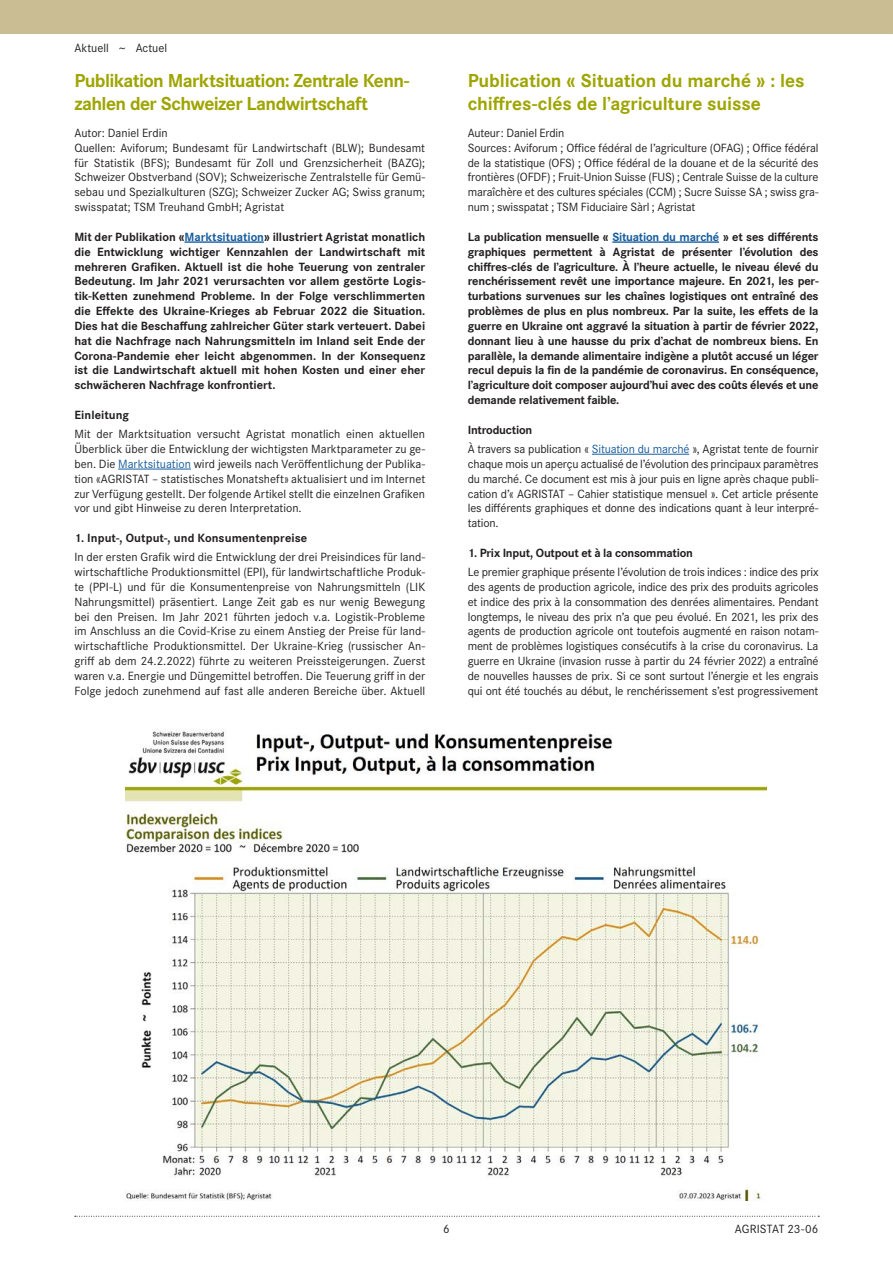
<style>
.page{position:relative;width:893px;height:1263px;background:#fff}
.page>*{position:absolute;margin:0;border:0;box-sizing:border-box;transform-origin:0 0}
._01_Kapiteltitel{font:700 19.5px/23.4px "Corporate S";letter-spacing:-.025em;color:#9ea500}
._04_Lauftext_de{font:12.3px/14.9px "Corporate S";color:#231f20;text-align:justify}
._04_Lauftext_fr{font:12.3px/14.9px "Corporate S";letter-spacing:-.015em;color:#231f20;text-align:justify}
._04_Lauftext_fr-2{font:700 12.3px/14.9px "Corporate S";letter-spacing:-.015em;color:#231f20;text-align:justify}
._04_Lauftext_de-2{font:700 12.3px/14.9px "Corporate S";color:#231f20;text-align:justify}
._04_Lauftext_Untertitel_fr{font:700 12.3px "Corporate S";letter-spacing:-.02em;color:#231f20}
._04_Lauftext_Untertitel_de{font:700 12.3px "Corporate S";letter-spacing:.005em;color:#231f20}
.s1{color:#175d9e}
</style>
<div class="page">
<svg style="left:75px;top:1216px;width:744px;height:1px"></svg>
<hr style="left:185px;top:241px;width:79px;height:2px;background:#175d9e">
<hr style="left:118px;top:469px;width:73px;height:1px;background:#175d9e">
<hr style="left:612px;top:241px;width:107px;height:2px;background:#175d9e">
<hr style="left:592px;top:454px;width:97px;height:1px;background:#175d9e">
<img style="left:125px;top:729px;width:642px;height:471px">
<div style="left:0;top:0;width:893px;height:34px;background:#cabc93"></div>
<p class="_04_Lauftext_de" style="left:74px;top:40px;width:94px">Aktuell ~ Actuel</p>
<p class="_01_Kapiteltitel" style="left:74px;top:69px;width:336px">Publikation Marktsituation: Zentrale Kenn&shy;zahlen der Schweizer Landwirtschaft</p>
<p class="_04_Lauftext_de" style="left:74px;top:125px;width:95px">Autor: Daniel Erdin</p>
<p class="_04_Lauftext_de" style="left:74px;top:140px;width:352px">Quellen: Aviforum; Bundesamt für Landwirtschaft (BLW); Bundesamt für Statistik (BFS); Bundesamt für Zoll und Grenzsicherheit (BAZG); Schweizer Obstverband (SOV); Schweizerische Zentralstelle für Gemü&shy;sebau und Spezialkulturen (SZG); Schweizer Zucker AG; Swiss granum; swisspatat; TSM Treuhand GmbH; Agristat</p>
<p class="_04_Lauftext_de-2" style="left:74px;top:230px;width:352px">Mit der Publikation «<span class="s1">Marktsituation</span>» illustriert Agristat monatlich die Entwicklung wichtiger Kennzahlen der Landwirtschaft mit mehreren Grafiken. Aktuell ist die hohe Teuerung von zentraler Bedeutung. Im Jahr 2021 verursachten vor allem gestörte Logis&shy;tik-Ketten zunehmend Probleme. In der Folge verschlimmerten die Effekte des Ukraine-Krieges ab Februar 2022 die Situation.<br>Dies hat die Beschaffung zahlreicher Güter stark verteuert. Dabei hat die Nachfrage nach Nahrungsmitteln im Inland seit Ende der Corona-Pandemie eher leicht abgenommen. In der Konsequenz ist die Landwirtschaft aktuell mit hohen Kosten und einer eher schwächeren Nachfrage konfrontiert.</p>
<p class="_04_Lauftext_Untertitel_de" style="left:74px;top:408px;width:56px">Einleitung</p>
<p class="_04_Lauftext_de" style="left:74px;top:427px;width:352px">Mit der Marktsituation versucht Agristat monatlich einen aktuellen Überblick über die Entwicklung der wichtigsten Marktparameter zu ge&shy;ben. Die <span class="s1">Marktsituation</span> wird jeweils nach Veröffentlichung der Publika&shy;tion «AGRISTAT – statistisches Monatsheft» aktualisiert und im Internet zur Verfügung gestellt. Der folgende Artikel stellt die einzelnen Grafiken vor und gibt Hinweise zu deren Interpretation.</p>
<p class="_04_Lauftext_Untertitel_de" style="left:74px;top:531px;width:234px">1. Input-, Output-, und Konsumentenpreise</p>
<p class="_04_Lauftext_de" style="left:74px;top:550px;width:352px">In der ersten Grafik wird die Entwicklung der drei Preisindices für land&shy;wirtschaftliche Produktionsmittel (EPI), für landwirtschaftliche Produk&shy;te (PPI-L) und für die Konsumentenpreise von Nahrungsmitteln (LIK Nahrungsmittel) präsentiert. Lange Zeit gab es nur wenig Bewegung bei den Preisen. Im Jahr 2021 führten jedoch v.a. Logistik-Probleme im Anschluss an die Covid-Krise zu einem Anstieg der Preise für land&shy;wirtschaftliche Produktionsmittel. Der Ukraine-Krieg (russischer An&shy;griff ab dem 24.2.2022) führte zu weiteren Preissteigerungen. Zuerst waren v.a. Energie und Düngemittel betroffen. Die Teuerung griff in der Folge jedoch zunehmend auf fast alle anderen Bereiche über. Aktuell</p>
<p class="_01_Kapiteltitel" style="left:468px;top:69px;width:338px">Publication « Situation du marché » : les chiffres-clés de l’agriculture suisse</p>
<p class="_04_Lauftext_fr" style="left:468px;top:125px;width:98px">Auteur: Daniel Erdin</p>
<p class="_04_Lauftext_fr" style="left:468px;top:140px;width:352px">Sources: Aviforum ; Office fédéral de l’agriculture (OFAG) ; Office fédéral de la statistique (OFS) ; Office fédéral de la douane et de la sécurité des frontières (OFDF) ; Fruit-Union Suisse (FUS) ; Centrale Suisse de la culture maraîchère et des cultures spéciales (CCM) ; Sucre Suisse SA ; swiss gra&shy;num ; swisspatat ; TSM Fiduciaire Sàrl ; Agristat</p>
<p class="_04_Lauftext_fr-2" style="left:468px;top:230px;width:352px">La publication mensuelle « <span class="s1">Situation du marché</span> » et ses différents graphiques permettent à Agristat de présenter l’évolution des chiffres-clés de l’agriculture. À l’heure actuelle, le niveau élevé du renchérissement revêt une importance majeure. En 2021, les per&shy;turbations survenues sur les chaînes logistiques ont entraîné des problèmes de plus en plus nombreux. Par la suite, les effets de la guerre en Ukraine ont aggravé la situation à partir de février 2022, donnant lieu à une hausse du prix d’achat de nombreux biens. En parallèle, la demande alimentaire indigène a plutôt accusé un léger recul depuis la fin de la pandémie de coronavirus. En conséquence, l’agriculture doit composer aujourd’hui avec des coûts élevés et une demande relativement faible.</p>
<p class="_04_Lauftext_Untertitel_fr" style="left:468px;top:423px;width:66px">Introduction</p>
<p class="_04_Lauftext_fr" style="left:468px;top:442px;width:352px">À travers sa publication « <span class="s1">Situation du marché</span> », Agristat tente de fournir chaque mois un aperçu actualisé de l’évolution des principaux paramètres du marché. Ce document est mis à jour puis en ligne après chaque publi&shy;cation d’« AGRISTAT – Cahier statistique mensuel ». Cet article présente les différents graphiques et donne des indications quant à leur interpré&shy;tation.</p>
<p class="_04_Lauftext_Untertitel_fr" style="left:468px;top:546px;width:227px">1. Prix Input, Outpout et à la consommation</p>
<p class="_04_Lauftext_fr" style="left:468px;top:565px;width:352px">Le premier graphique présente l’évolution de trois indices : indice des prix des agents de production agricole, indice des prix des produits agricoles et indice des prix à la consommation des denrées alimentaires. Pendant longtemps, le niveau des prix n’a que peu évolué. En 2021, les prix des agents de production agricole ont toutefois augmenté en raison notam&shy;ment de problèmes logistiques consécutifs à la crise du coronavirus. La guerre en Ukraine (invasion russe à partir du 24 février 2022) a entraîné de nouvelles hausses de prix. Si ce sont surtout l’énergie et les engrais qui ont été touchés au début, le renchérissement s’est progressivement</p>
<p class="_04_Lauftext_de" style="left:443px;top:1222px;width:8px">6</p>
<p class="_04_Lauftext_de" style="left:735px;top:1222px;width:85px">AGRISTAT 23-06</p>
</div>
